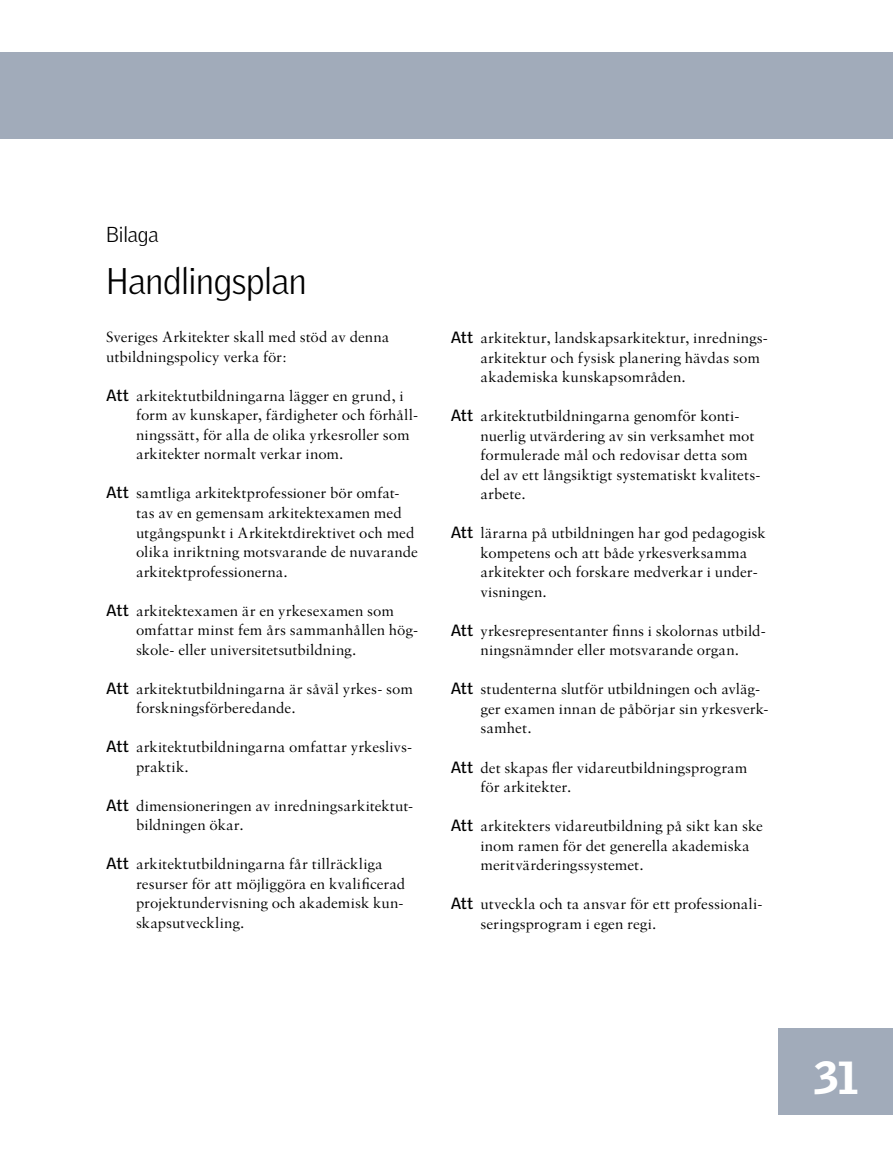
<style>
.page{position:relative;width:893px;height:1170px;background:#fff}
.page>*{position:absolute;margin:0;border:0;box-sizing:border-box;transform-origin:0 0}
.t1{font:900 45px "Griffith Gothic";color:#fff}
.t2{font:300 36px "Griffith Gothic";letter-spacing:-.01em;color:#000}
.t3{font:300 21px "Griffith Gothic";letter-spacing:-.01em;color:#000}
.t4{font:15.75px/19.5px "Sabon SA Roman Os F";color:#000}
.s1{font-family:"Griffith Gothic";font-weight:700}
</style>
<div class="page">
<div style="left:778px;top:1028px;width:115px;height:86px;background:#a1abba"></div>
<div style="left:0;top:53px;width:893px;height:86px;background:#a1abba"></div>
<h3 class="t3" style="left:106px;top:222px;width:54px">Bilaga</h3>
<h2 class="t2" style="left:106px;top:260px;width:202px">Handlingsplan</h2>
<p class="t4" style="left:106px;top:327px;width:285px">Sveriges Arkitekter skall med stöd av denna utbildningspolicy verka för:</p>
<p class="t4" style="left:136px;top:386px;width:284px;text-indent:-30px"><span class="s1">Att</span> arkitektutbildningarna lägger en grund, i form av kunskaper, färdigheter och förhåll&shy;ningssätt, för alla de olika yrkesroller som arkitekter normalt verkar inom.</p>
<p class="t4" style="left:136px;top:483px;width:283px;text-indent:-30px"><span class="s1">Att</span> samtliga arkitektprofessioner bör omfat&shy;tas av en gemensam arkitektexamen med utgångspunkt i Arkitektdirektivet och med olika inriktning motsvarande de nuvarande arkitektprofessionerna.</p>
<p class="t4" style="left:136px;top:600px;width:284px;text-indent:-30px"><span class="s1">Att</span> arkitektexamen är en yrkesexamen som omfattar minst fem års sammanhållen hög&shy;skole- eller universitetsutbildning.</p>
<p class="t4" style="left:136px;top:678px;width:278px;text-indent:-30px"><span class="s1">Att</span> arkitektutbildningarna är såväl yrkes- som forskningsförberedande.</p>
<p class="t4" style="left:136px;top:737px;width:278px;text-indent:-30px"><span class="s1">Att</span> arkitektutbildningarna omfattar yrkeslivs&shy;praktik.</p>
<p class="t4" style="left:136px;top:795px;width:279px;text-indent:-30px"><span class="s1">Att</span> dimensioneringen av inredningsarkitektut&shy;bildningen ökar.</p>
<p class="t4" style="left:136px;top:854px;width:271px;text-indent:-30px"><span class="s1">Att</span> arkitektutbildningarna får tillräckliga resurser för att möjliggöra en kvalificerad projektundervisning och akademisk kun&shy;skapsutveckling.</p>
<p class="t4" style="left:480px;top:328px;width:289px;text-indent:-30px"><span class="s1">Att</span> arkitektur, landskapsarkitektur, inrednings&shy;arkitektur och fysisk planering hävdas som akademiska kunskapsområden.</p>
<p class="t4" style="left:480px;top:406px;width:282px;text-indent:-30px"><span class="s1">Att</span> arkitektutbildningarna genomför konti&shy;nuerlig utvärdering av sin verksamhet mot formulerade mål och redovisar detta som del av ett långsiktigt systematiskt kvalitets&shy;arbete.</p>
<p class="t4" style="left:480px;top:523px;width:287px;text-indent:-30px"><span class="s1">Att</span> lärarna på utbildningen har god pedagogisk kompetens och att både yrkesverksamma arkitekter och forskare medverkar i under&shy;visningen.</p>
<p class="t4" style="left:451px;top:620px;width:317px;text-align:center"><span class="s1">Att</span> yrkesrepresentanter finns i skolornas utbild&shy;ningsnämnder eller motsvarande organ.</p>
<p class="t4" style="left:480px;top:679px;width:289px;text-indent:-30px"><span class="s1">Att</span> studenterna slutför utbildningen och avläg&shy;ger examen innan de påbörjar sin yrkesverk&shy;samhet.</p>
<p class="t4" style="left:480px;top:757px;width:269px;text-indent:-30px"><span class="s1">Att</span> det skapas fler vidareutbildningsprogram för arkitekter.</p>
<p class="t4" style="left:480px;top:815px;width:284px;text-indent:-30px"><span class="s1">Att</span> arkitekters vidareutbildning på sikt kan ske inom ramen för det generella akademiska meritvärderingssystemet.</p>
<p class="t4" style="left:480px;top:893px;width:283px;text-indent:-30px"><span class="s1">Att</span> utveckla och ta ansvar för ett professionali&shy;seringsprogram i egen regi.</p>
<h1 class="t1" style="left:814px;top:1050px;width:46px">31</h1>
</div>
